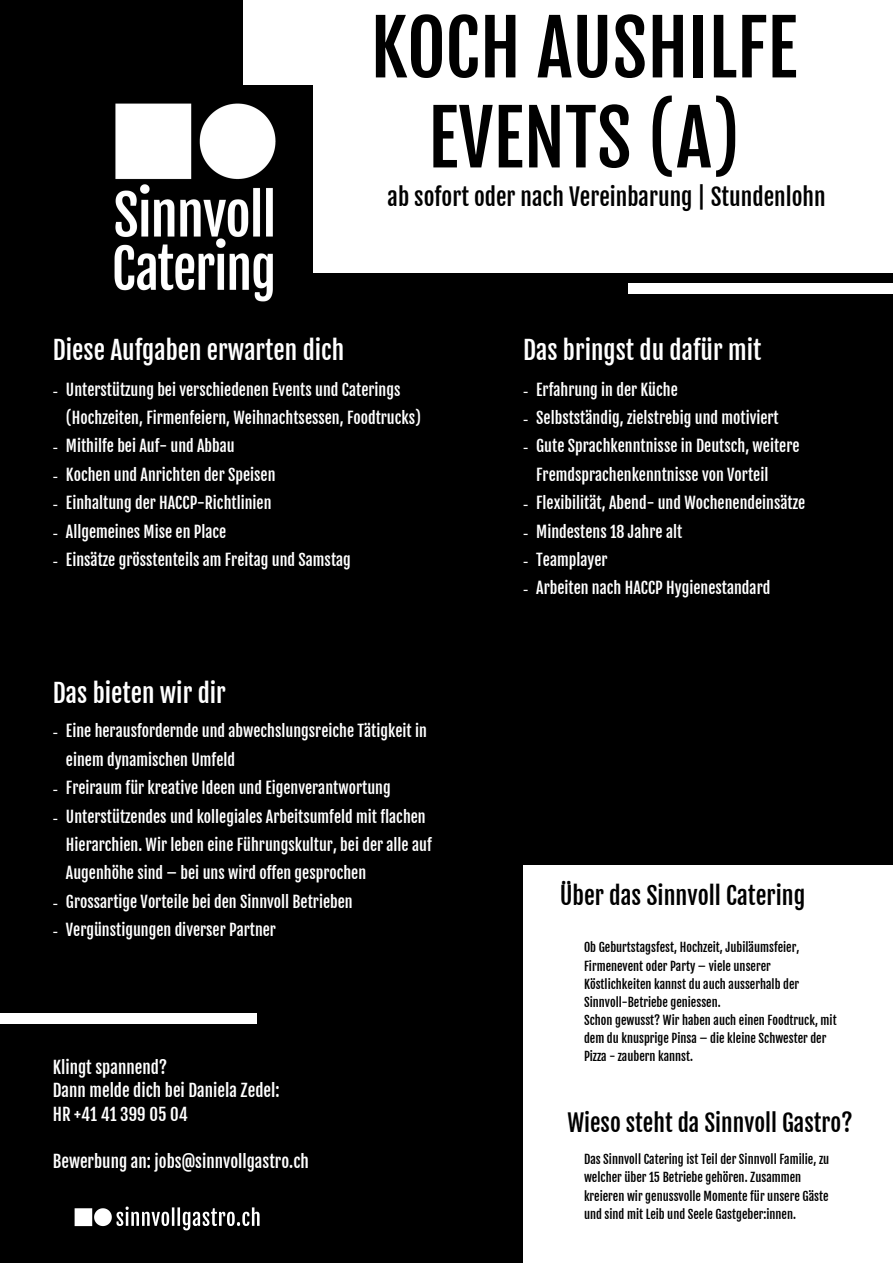
<style>
.page{position:relative;width:893px;height:1263px;background:#000}
.page>*{position:absolute;margin:0;border:0;box-sizing:border-box;transform-origin:0 0}
.t1{font:75px/90px "Fjalla One";color:#000;text-align:center}
.t2{font:25.05px "Fjalla One";color:#fff}
.t3{font:24px "Fjalla One";color:#000}
.t4{font:23.25px "Fjalla One";color:#000}
.t5{font:16.8px/23.5px "Fjalla One";color:#fff}
.t6{font:15.75px/28.3px "Fjalla One";color:#fff}
.t7{font:12.15px/18.1px "Fjalla One";color:#000}
.s1{font-family:"Times New Roman"}
</style>
<div class="page">
<div style="left:244px;top:0;width:649px;height:272px;background:#fff"></div>
<div style="left:523px;top:865px;width:370px;height:398px;background:#fff"></div>
<img style="left:74px;top:1206px;width:186px;height:25px">
<div style="left:0;top:1014px;width:256px;height:10px;background:#fff"></div>
<div style="left:628px;top:284px;width:265px;height:10px;background:#fff"></div>
<img style="left:114px;top:86px;width:198px;height:216px">
<h1 class="t1" style="left:370px;top:3px;width:428px">KOCH AUSHILFE<br>EVENTS (A)</h1>
<h3 class="t4" style="left:388px;top:182px;width:440px">ab sofort oder nach Vereinbarung | Stundenlohn</h3>
<h2 class="t2" style="left:53px;top:335px;width:293px">Diese Aufgaben erwarten dich</h2>
<p class="t6" style="left:66px;top:375px;width:357px;text-indent:-13px"><span class="s1">-</span> Unterstützung bei verschiedenen Events und Caterings (Hochzeiten, Firmenfeiern, Weihnachtsessen, Foodtrucks)</p>
<p class="t6" style="left:53px;top:432px;width:183px"><span class="s1">-</span> Mithilfe bei Auf- und Abbau</p>
<p class="t6" style="left:53px;top:460px;width:224px"><span class="s1">-</span> Kochen und Anrichten der Speisen</p>
<p class="t6" style="left:53px;top:489px;width:220px"><span class="s1">-</span> Einhaltung der HACCP-Richtlinien</p>
<p class="t6" style="left:53px;top:517px;width:175px"><span class="s1">-</span> Allgemeines Mise en Place</p>
<p class="t6" style="left:53px;top:545px;width:300px"><span class="s1">-</span> Einsätze grösstenteils am Freitag und Samstag</p>
<h2 class="t2" style="left:53px;top:678px;width:174px">Das bieten wir dir</h2>
<p class="t6" style="left:66px;top:717px;width:362px;text-indent:-13px"><span class="s1">-</span> Eine herausfordernde und abwechslungsreiche Tätigkeit in einem dynamischen Umfeld</p>
<p class="t6" style="left:53px;top:774px;width:339px"><span class="s1">-</span> Freiraum für kreative Ideen und Eigenverantwortung</p>
<p class="t6" style="left:66px;top:802px;width:367px;text-indent:-13px"><span class="s1">-</span> Unterstützendes und kollegiales Arbeitsumfeld mit flachen<br>Hierarchien. Wir leben eine Führungskultur, bei der alle auf<br>Augenhöhe sind – bei uns wird offen gesprochen</p>
<p class="t6" style="left:53px;top:887px;width:301px"><span class="s1">-</span> Grossartige Vorteile bei den Sinnvoll Betrieben</p>
<p class="t6" style="left:53px;top:915px;width:225px"><span class="s1">-</span> Vergünstigungen diverser Partner</p>
<p class="t5" style="left:53px;top:1055px;width:228px">Klingt spannend?<br>Dann melde dich bei Daniela Zedel:<br>HR +41 41 399 05 04</p>
<p class="t5" style="left:53px;top:1150px;width:258px">Bewerbung an: jobs@sinnvollgastro.ch</p>
<h2 class="t2" style="left:523px;top:335px;width:240px">Das bringst du dafür mit</h2>
<p class="t6" style="left:523px;top:375px;width:156px"><span class="s1">-</span> Erfahrung in der Küche</p>
<p class="t6" style="left:523px;top:404px;width:257px"><span class="s1">-</span> Selbstständig, zielstrebig und motiviert</p>
<p class="t6" style="left:536px;top:432px;width:265px;text-indent:-13px"><span class="s1">-</span> Gute Sprachkenntnisse in Deutsch, weitere<br>Fremdsprachenkenntnisse von Vorteil</p>
<p class="t6" style="left:523px;top:489px;width:284px"><span class="s1">-</span> Flexibilität, Abend- und Wochenendeinsätze</p>
<p class="t6" style="left:523px;top:517px;width:161px"><span class="s1">-</span> Mindestens 18 Jahre alt</p>
<p class="t6" style="left:523px;top:545px;width:86px"><span class="s1">-</span> Teamplayer</p>
<p class="t6" style="left:523px;top:574px;width:249px"><span class="s1">-</span> Arbeiten nach HACCP Hygienestandard</p>
<h3 class="t3" style="left:560px;top:880px;width:247px">Über das Sinnvoll Catering</h3>
<p class="t7" style="left:584px;top:938px;width:254px">Ob Geburtstagsfest, Hochzeit, Jubiläumsfeier, Firmenevent oder Party – viele unserer Köstlichkeiten kannst du auch ausserhalb der Sinnvoll-Betriebe geniessen.<br>Schon gewusst? Wir haben auch einen Foodtruck, mit dem du knusprige Pinsa – die kleine Schwester der Pizza - zaubern kannst.</p>
<h3 class="t4" style="left:567px;top:1108px;width:287px">Wieso steht da Sinnvoll Gastro?</h3>
<p class="t7" style="left:584px;top:1150px;width:247px">Das Sinnvoll Catering ist Teil der Sinnvoll Familie, zu welcher über 15 Betriebe gehören. Zusammen kreieren wir genussvolle Momente für unsere Gäste und sind mit Leib und Seele Gastgeber:innen.</p>
</div>
